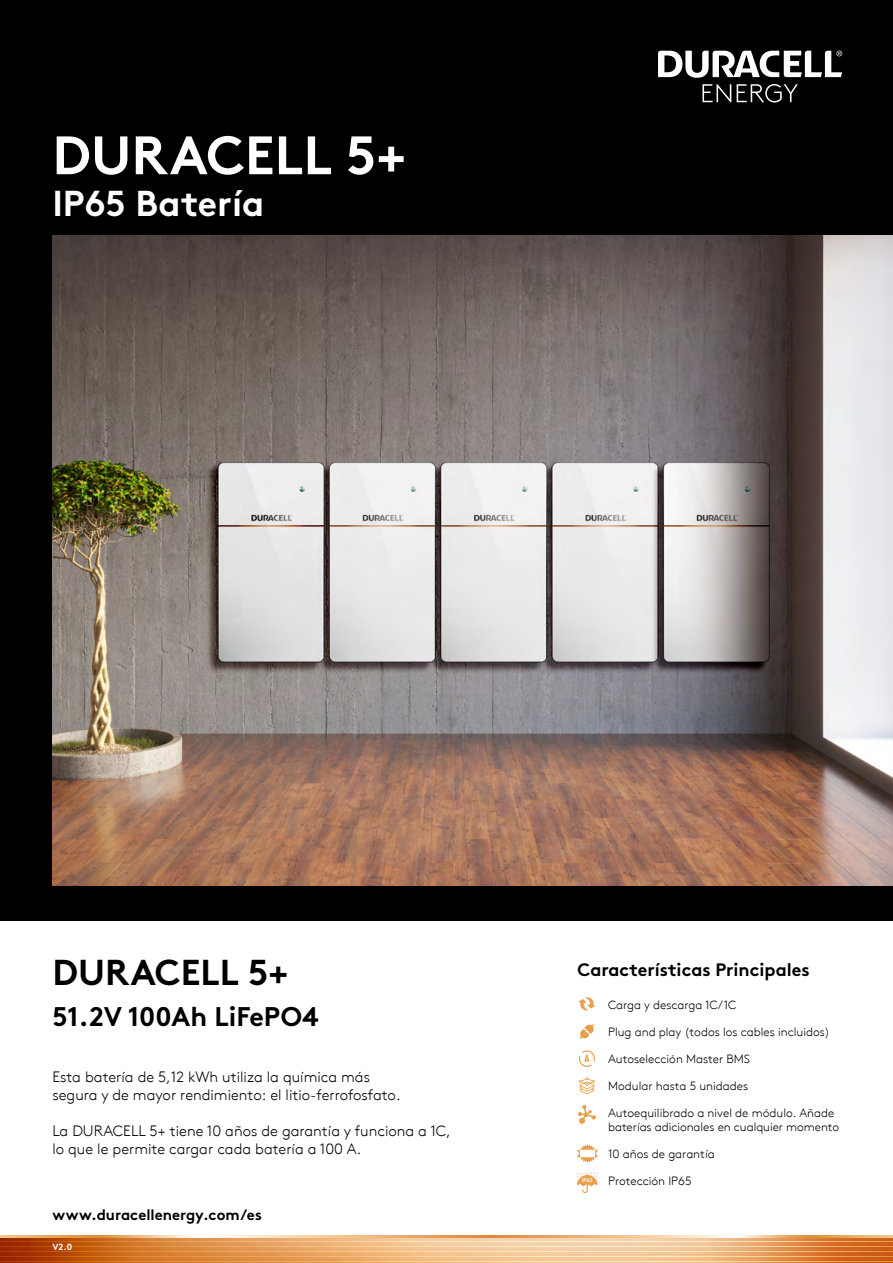
<style>
.page{position:relative;width:893px;height:1263px;background:#fff}
.page>*{position:absolute;margin:0;border:0;box-sizing:border-box;transform-origin:0 0}
.t1{font:700 54px "Brown Std";color:#fff}
.t2{font:700 36px "Brown Std";color:#fff}
.t3{font:700 36px "Brown Std";color:#000}
.t4{font:700 27px "Brown Std";color:#000}
.t5{font:700 18px "Brown Std";color:#000}
.t6{font:300 15px/18px "Brown";color:#000}
.t7{font:700 15px "Brown Std";color:#000}
.t8{font:300 12px/14.4px "Brown";color:#000}
.t9{font:9.75px "Geometric 706 BT Black Condensed B";color:#e99f48}
.t10{font:700 9px "Brown Std";color:#fff}
.t11{font:600 5.55px "Myriad Pro";color:#fff}
</style>
<div class="page">
<div style="left:0;top:0;width:893px;height:921px;background:#000"></div>
<svg style="left:0;top:1235px;width:893px;height:1px"></svg>
<img style="left:0;top:1240px;width:893px;height:22px">
<svg style="left:0;top:1237px;width:893px;height:3px;background:#e6aa75"></svg>
<svg style="left:0;top:1242px;width:893px;height:3px;background:#e19e67"></svg>
<svg style="left:0;top:1247px;width:893px;height:3px;background:#e19b62"></svg>
<svg style="left:0;top:1252px;width:893px;height:3px;background:#e0985c"></svg>
<svg style="left:0;top:1257px;width:893px;height:3px;background:#df9456"></svg>
<svg style="left:0;top:1262px;width:893px;height:1px"></svg>
<svg style="left:0;top:1236px;width:893px;height:1px"></svg>
<img style="left:52px;top:235px;width:841px;height:651px">
<svg style="left:579px;top:1050px;width:16px;height:17px"></svg>
<svg style="left:579px;top:1077px;width:16px;height:17px"></svg>
<svg style="left:580px;top:1024px;width:14px;height:15px"></svg>
<svg style="left:578px;top:1105px;width:18px;height:19px"></svg>
<svg style="left:578px;top:997px;width:18px;height:14px"></svg>
<svg style="left:577px;top:1144px;width:21px;height:19px"></svg>
<div style="left:579px;top:1149px;width:17px;height:8px;background:#fff"></div>
<svg style="left:577px;top:1172px;width:21px;height:21px"></svg>
<svg style="left:702px;top:84px;width:29px;height:18px"></svg>
<svg style="left:737px;top:84px;width:61px;height:18px"></svg>
<svg style="left:658px;top:51px;width:184px;height:27px"></svg>
<h1 class="t1" style="left:52px;top:122px;width:355px">DURACELL 5+</h1>
<h2 class="t2" style="left:52px;top:182px;width:213px">IP65 Batería</h2>
<h2 class="t3" style="left:52px;top:951px;width:237px">DURACELL 5+</h2>
<h3 class="t4" style="left:52px;top:1000px;width:268px">51.2V 100Ah LiFePO4</h3>
<p class="t6" style="left:52px;top:1066px;width:350px">Esta batería de 5,12 kWh utiliza la química más segura y de mayor rendimiento: el litio-ferrofosfato.</p>
<p class="t6" style="left:52px;top:1120px;width:400px">La DURACELL 5+ tiene 10 años de garantía y funciona a 1C, lo que le permite cargar cada batería a 100 A.</p>
<p class="t7" style="left:52px;top:1205px;width:211px">www.duracellenergy.com/es</p>
<p class="t10" style="left:52px;top:1241px;width:21px">V2.0</p>
<h3 class="t5" style="left:578px;top:959px;width:234px">Características Principales</h3>
<p class="t9" style="left:584px;top:1052px;width:6px">A</p>
<p class="t11" style="left:582px;top:1177px;width:12px">IP65</p>
<p class="t8" style="left:608px;top:996px;width:130px">Carga y descarga 1C/1C</p>
<p class="t8" style="left:608px;top:1023px;width:223px">Plug and play (todos los cables incluidos)</p>
<p class="t8" style="left:608px;top:1050px;width:143px">Autoselección Master BMS</p>
<p class="t8" style="left:608px;top:1077px;width:142px">Modular hasta 5 unidades</p>
<p class="t8" style="left:608px;top:1104px;width:233px">Autoequilibrado a nivel de módulo. Añade baterías adicionales en cualquier momento</p>
<p class="t8" style="left:608px;top:1146px;width:108px">10 años de garantía</p>
<p class="t8" style="left:608px;top:1173px;width:85px">Protección IP65</p>
</div>
